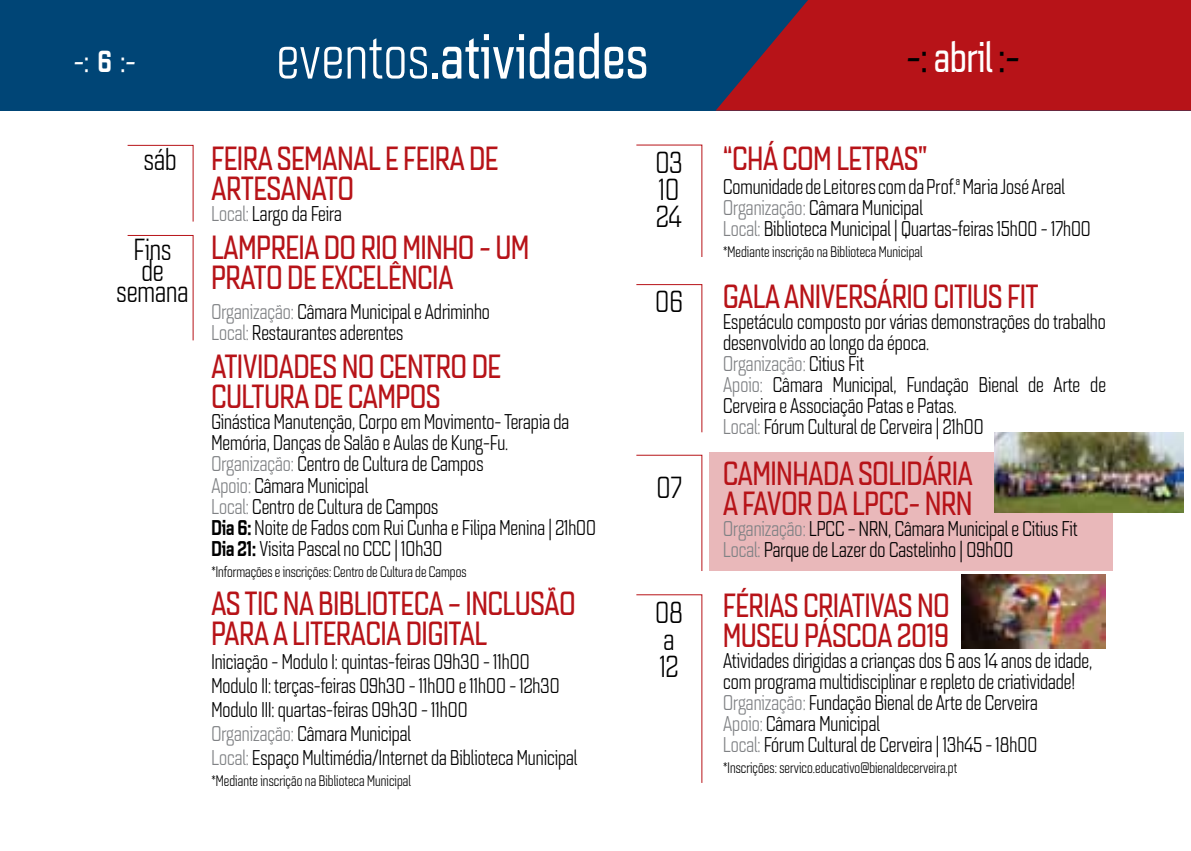
<style>
.page{position:relative;width:1191px;height:851px;background:#fff}
.page>*{position:absolute;margin:0;border:0;box-sizing:border-box;transform-origin:0 0}
.t1{font:62.1px "Quarca Con Reg";letter-spacing:.01em;color:#fff}
.t2{font:42px "Quarca Con Reg";color:#fff}
.t3{font:33px/30px "Quarca Con Reg";color:#b71318}
.t4{font:30px/27px "Quarca Con Boo";color:#000;text-align:justify}
.t5{font:30px "Quarca Con Reg";color:#fff}
.t6{font:21px/21px "Quarca Con Boo";color:#000}
.t7{font:15px "Quarca Con Boo";letter-spacing:.005em;color:#000}
.s1{font-family:"Quarca Con Med"}
.s2{font-family:"Quarca Con Boo"}
.s3{color:#000}
.s4{color:#808285}
</style>
<div class="page">
<div style="left:0;top:0;width:1191px;height:110px;background:#004576"></div>
<svg style="left:716px;top:0;width:475px;height:110px;background:#a51721"></svg>
<div style="left:709px;top:452px;width:404px;height:119px;background:#e9b8ba"></div>
<svg style="left:636px;top:144px;width:66px;height:113px"></svg>
<svg style="left:636px;top:284px;width:66px;height:149px"></svg>
<svg style="left:636px;top:454px;width:66px;height:117px"></svg>
<svg style="left:636px;top:594px;width:66px;height:189px"></svg>
<img style="left:994px;top:432px;width:189px;height:81px">
<img style="left:961px;top:575px;width:145px;height:73px">
<svg style="left:127px;top:145px;width:67px;height:77px"></svg>
<svg style="left:127px;top:235px;width:67px;height:106px"></svg>
<h3 class="t5" style="left:74px;top:43px;width:63px">-: <span class="s1">6</span> :-</h3>
<h3 class="t4" style="left:144px;top:146px;width:34px">sáb</h3>
<h3 class="t4" style="left:134px;top:236px;width:39px">Fins</h3>
<h3 class="t4" style="left:141px;top:257px;width:24px">de</h3>
<h3 class="t4" style="left:117px;top:278px;width:73px">semana</h3>
<h1 class="t1" style="left:264px;top:19px;width:386px"><span class="s2">eventos</span> .atividades</h1>
<h1 class="t1" style="left:276px;top:22px;width:360px"><span class="s2">eventos</span>.atividades</h1>
<h2 class="t2" style="left:906px;top:32px;width:115px"><span class="s3">-:</span> abril <span class="s3">:-</span></h2>
<h3 class="t3" style="left:211px;top:143px;width:288px">FEIRA SEMANAL E FEIRA DE<br>ARTESANATO</h3>
<p class="t6" style="left:211px;top:203px;width:132px"><span class="s4">Local:</span> Largo da Feira</p>
<h3 class="t3" style="left:211px;top:233px;width:319px">LAMPREIA DO RIO MINHO - UM<br>PRATO DE EXCELÊNCIA</h3>
<p class="t6" style="left:211px;top:301px;width:280px"><span class="s4">Organização:</span> Câmara Municipal e Adriminho<br><span class="s4">Local:</span> Restaurantes aderentes</p>
<h3 class="t3" style="left:211px;top:352px;width:291px">ATIVIDADES NO CENTRO DE<br>CULTURA DE CAMPOS</h3>
<p class="t6" style="left:211px;top:412px;width:386px">Ginástica Manutenção, Corpo em Movimento- Terapia da Memória, Danças de Salão e Aulas de Kung-Fu.<br><span class="s4">Organização:</span> Centro de Cultura de Campos<br><span class="s4">Apoio:</span> Câmara Municipal<br><span class="s4">Local:</span> Centro de Cultura de Campos<br><span class="s1">Dia 6:</span> Noite de Fados com Rui Cunha e Filipa Menina | 21h00<br><span class="s1">Dia 21:</span> Visita Pascal no CCC | 10h30</p>
<p class="t7" style="left:211px;top:562px;width:257px">*Informações e inscrições: Centro de Cultura de Campos</p>
<h3 class="t3" style="left:211px;top:588px;width:365px">AS TIC NA BIBLIOTECA – INCLUSÃO<br>PARA A LITERACIA DIGITAL</h3>
<p class="t6" style="left:211px;top:650px;width:367px;line-height:24px">Iniciação - Modulo I: quintas-feiras 09h30 - 11h00<br>Modulo II: terças-feiras 09h30 - 11h00 e 11h00 - 12h30<br>Modulo III: quartas-feiras 09h30 - 11h00<br><span class="s4">Organização:</span> Câmara Municipal<br><span class="s4">Local:</span> Espaço Multimédia/Internet da Biblioteca Municipal</p>
<p class="t7" style="left:211px;top:772px;width:201px">*Mediante inscrição na Biblioteca Municipal</p>
<h3 class="t4" style="left:655px;top:149px;width:29px">03<br>10<br>24</h3>
<h3 class="t4" style="left:655px;top:289px;width:29px">06</h3>
<h3 class="t4" style="left:656px;top:474px;width:27px">07</h3>
<h3 class="t4" style="left:655px;top:599px;width:29px;text-align:left">08 a<br>12</h3>
<h3 class="t3" style="left:723px;top:143px;width:206px">“CHÁ COM LETRAS”</h3>
<p class="t6" style="left:723px;top:176px;width:369px">Comunidade de Leitores com da Prof.ª Maria José Areal<br><span class="s4">Organização:</span> Câmara Municipal<br><span class="s4">Local:</span> Biblioteca Municipal | Quartas-feiras 15h00 - 17h00</p>
<p class="t7" style="left:723px;top:243px;width:201px">*Mediante inscrição na Biblioteca Municipal</p>
<h3 class="t3" style="left:723px;top:281px;width:317px">GALA ANIVERSÁRIO CITIUS FIT</h3>
<p class="t6" style="left:723px;top:311px;width:384px">Espetáculo composto por várias demonstrações do trabalho desenvolvido ao longo da época.<br><span class="s4">Organização:</span> Citius Fit<br><span class="s4">Apoio:</span> Câmara Municipal, Fundação Bienal de Arte de Cerveira e Associação Patas e Patas.<br><span class="s4">Local:</span> Fórum Cultural de Cerveira | 21h00</p>
<h3 class="t3" style="left:723px;top:458px;width:251px">CAMINHADA SOLIDÁRIA<br>A FAVOR DA LPCC- NRN</h3>
<p class="t6" style="left:723px;top:518px;width:356px"><span class="s4">Organização:</span> LPCC – NRN, Câmara Municipal e Citius Fit<br><span class="s4">Local:</span> Parque de Lazer do Castelinho | 09h00</p>
<h3 class="t3" style="left:723px;top:590px;width:228px">FÉRIAS CRIATIVAS NO<br>MUSEU PÁSCOA 2019</h3>
<p class="t6" style="left:723px;top:650px;width:371px">Atividades dirigidas a crianças dos 6 aos 14 anos de idade, com programa multidisciplinar e repleto de criatividade!<br><span class="s4">Organização:</span> Fundação Bienal de Arte de Cerveira<br><span class="s4">Apoio:</span> Câmara Municipal<br><span class="s4">Local:</span> Fórum Cultural de Cerveira | 13h45 - 18h00</p>
<p class="t7" style="left:723px;top:758px;width:235px">*Inscrições: servico.educativo@bienaldecerveira.pt</p>
</div>
